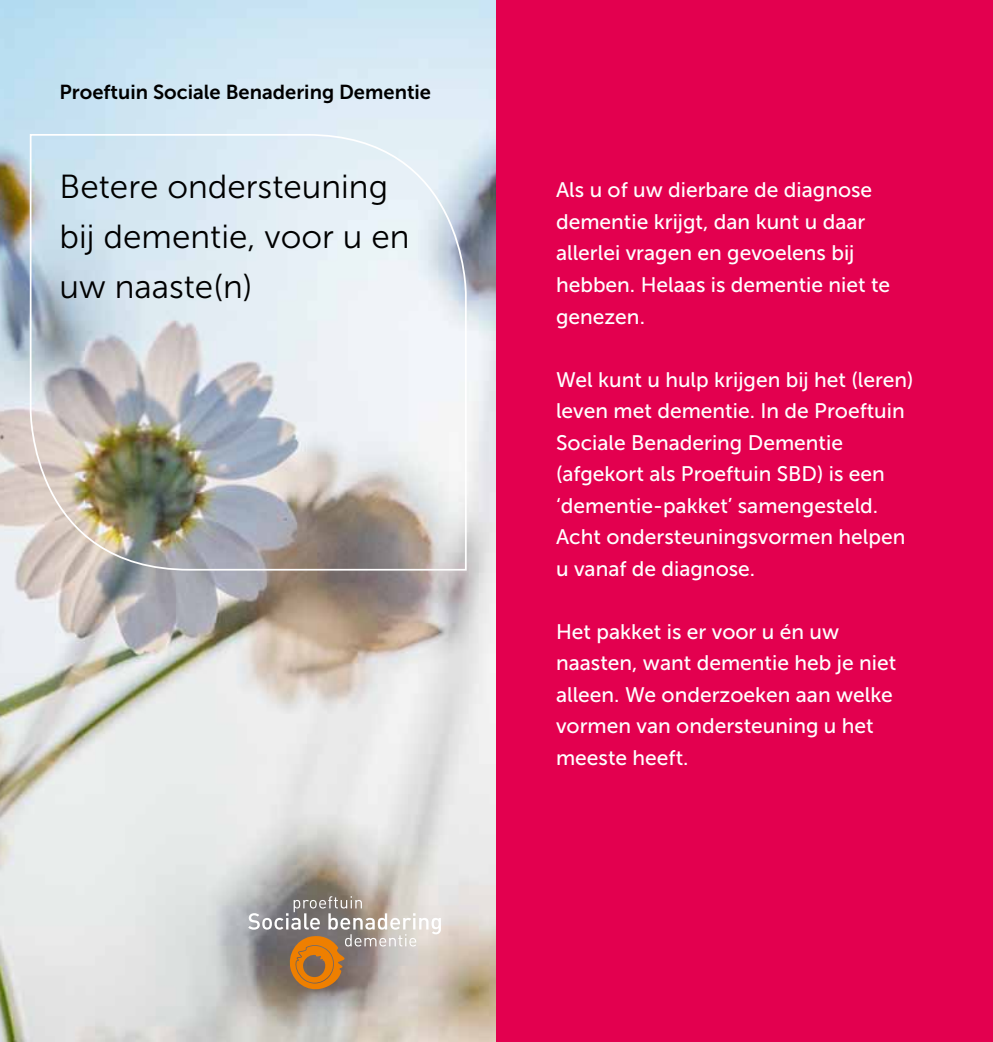
<style>
.page{position:relative;width:993px;height:1042px;background:#fff}
.page>*{position:absolute;margin:0;border:0;box-sizing:border-box;transform-origin:0 0}
.t1{font:33.25px/49.5px "Museo Sans 300";color:#000}
.t2{font:21px/31.5px "Museo Sans 500";color:#fff}
.t3{font:20.12px "Museo Sans 700";color:#000}
</style>
<div class="page">
<img style="left:0;top:0;width:496px;height:1042px">
<img style="left:29px;top:133px;width:438px;height:438px">
<svg style="left:248px;top:896px;width:193px;height:93px;background:#ad9c8d"></svg>
<div style="left:496px;top:0;width:496px;height:1042px;background:#e3004f"></div>
<p class="t3" style="left:60px;top:81px;width:373px">Proeftuin Sociale Benadering Dementie</p>
<h1 class="t1" style="left:60px;top:162px;width:351px">Betere ondersteuning bij dementie, voor u en uw naaste(n)</h1>
<p class="t2" style="left:556px;top:175px;width:335px">Als u of uw dierbare de diagnose dementie krijgt, dan kunt u daar allerlei vragen en gevoelens bij hebben. Helaas is dementie niet te genezen.</p>
<p class="t2" style="left:556px;top:364px;width:359px">Wel kunt u hulp krijgen bij het (leren) leven met dementie. In de Proeftuin<br>Sociale Benadering Dementie (afgekort als Proeftuin SBD) is een ‘dementie-pakket’ samengesteld.<br>Acht ondersteuningsvormen helpen u vanaf de diagnose.</p>
<p class="t2" style="left:556px;top:616px;width:341px">Het pakket is er voor u én uw naasten, want dementie heb je niet alleen. We onderzoeken aan welke vormen van ondersteuning u het meeste heeft.</p>
</div>
